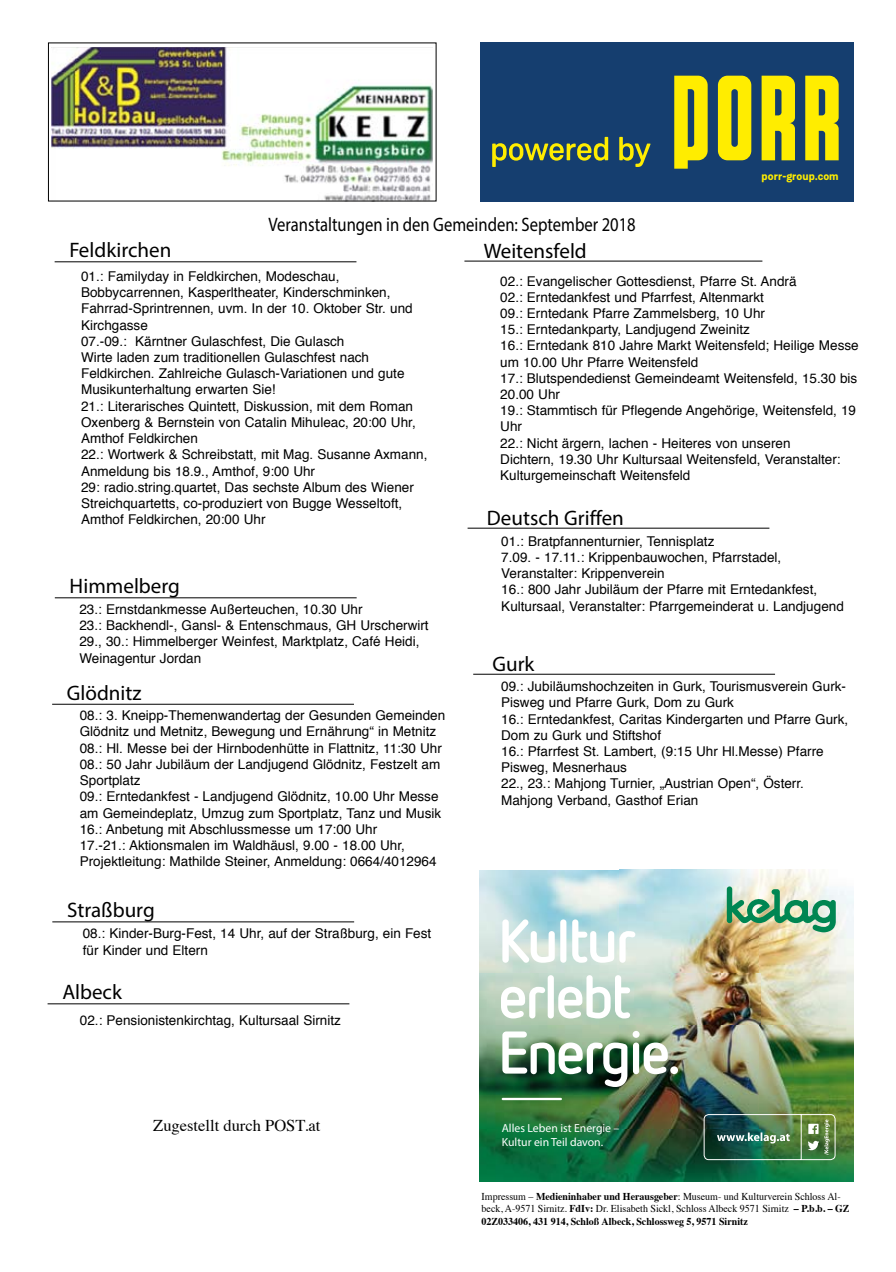
<style>
.page{position:relative;width:896px;height:1272px;background:#fff}
.page>*{position:absolute;margin:0;border:0;box-sizing:border-box;transform-origin:0 0}
.t1{font:700 60.15px/55.7px "Netto OT";letter-spacing:-.04em;color:#fff}
.t2{font:300 60.15px "Netto OT";color:#fff}
.t3{font:21px "Myriad Pro";color:#000}
.t4{font:19.5px "Myriad Pro";color:#000;scale:.85 1}
.t5{font:16.5px "Times";color:#000}
.t6{font:13.5px/16.2px "Helvetica";color:#000}
.t7{font:11.7px/14.1px "Myriad Pro";color:#fff}
.t8{font:700 11.25px "Weissenhof Grotesk";color:#ffed00}
.t9{font:10.5px/12.6px "Times";color:#000;scale:.95 1}
.s1{font-weight:700}
</style>
<div class="page">
<img style="left:51px;top:47px;width:381px;height:155px">
<div style="left:479px;top:43px;width:374px;height:159px;background:#153e6f"></div>
<svg style="left:674px;top:76px;width:164px;height:93px"></svg>
<svg style="left:492px;top:137px;width:116px;height:30px"></svg>
<svg style="left:619px;top:137px;width:31px;height:30px"></svg>
<hr style="left:464px;top:261px;width:298px;height:1px;background:#000">
<hr style="left:52px;top:921px;width:302px;height:1px;background:#000">
<hr style="left:52px;top:704px;width:302px;height:1px;background:#000">
<hr style="left:48px;top:1003px;width:301px;height:1px;background:#000">
<hr style="left:55px;top:261px;width:301px;height:1px;background:#000">
<hr style="left:55px;top:597px;width:301px;height:1px;background:#000">
<hr style="left:467px;top:528px;width:302px;height:1px;background:#000">
<hr style="left:473px;top:674px;width:301px;height:1px;background:#000">
<img style="left:479px;top:869px;width:374px;height:312px">
<svg style="left:726px;top:886px;width:109px;height:46px;background:#96c19d"></svg>
<img style="left:702px;top:1113px;width:133px;height:47px">
<h2 class="t3" style="left:69px;top:237px;width:103px">Feldkirchen</h2>
<h3 class="t4" style="left:268px;top:212px;width:433px">Veranstaltungen in den Gemeinden: September 2018</h3>
<h2 class="t3" style="left:483px;top:238px;width:105px">Weitensfeld</h2>
<p class="t8" style="left:761px;top:169px;width:78px">porr-group.com</p>
<p class="t6" style="left:81px;top:268px;width:348px">01.: Familyday in Feldkirchen, Modeschau, Bobbycarrennen, Kasperltheater, Kinderschminken, Fahrrad-Sprintrennen, uvm. In der 10. Oktober Str. und Kirchgasse<br>07.-09.: Kärntner Gulaschfest, Die Gulasch<br>Wirte laden zum traditionellen Gulaschfest nach Feldkirchen. Zahlreiche Gulasch-Variationen und gute Musikunterhaltung erwarten Sie!<br>21.: Literarisches Quintett, Diskussion, mit dem Roman Oxenberg &amp; Bernstein von Catalin Mihuleac, 20:00 Uhr, Amthof Feldkirchen<br>22.: Wortwerk &amp; Schreibstatt, mit Mag. Susanne Axmann, Anmeldung bis 18.9., Amthof, 9:00 Uhr<br>29: radio.string.quartet, Das sechste Album des Wiener Streichquartetts, co-produziert von Bugge Wesseltoft, Amthof Feldkirchen, 20:00 Uhr</p>
<h2 class="t3" style="left:70px;top:573px;width:112px">Himmelberg</h2>
<p class="t6" style="left:79px;top:601px;width:350px">23.: Ernstdankmesse Außerteuchen, 10.30 Uhr<br>23.: Backhendl-, Gansl- &amp; Entenschmaus, GH Urscherwirt 29., 30.: Himmelberger Weinfest, Marktplatz, Café Heidi, Weinagentur Jordan</p>
<h2 class="t3" style="left:67px;top:679px;width:76px">Glödnitz</h2>
<p class="t6" style="left:80px;top:707px;width:367px">08.: 3. Kneipp-Themenwandertag der Gesunden Gemeinden Glödnitz und Metnitz, Bewegung und Ernährung“ in Metnitz 08.: Hl. Messe bei der Hirnbodenhütte in Flattnitz, 11:30 Uhr 08.: 50 Jahr Jubiläum der Landjugend Glödnitz, Festzelt am Sportplatz<br>09.: Erntedankfest - Landjugend Glödnitz, 10.00 Uhr Messe am Gemeindeplatz, Umzug zum Sportplatz, Tanz und Musik 16.: Anbetung mit Abschlussmesse um 17:00 Uhr<br>17.-21.: Aktionsmalen im Waldhäusl, 9.00 - 18.00 Uhr, Projektleitung: Mathilde Steiner, Anmeldung: 0664/4012964</p>
<h2 class="t3" style="left:67px;top:896px;width:89px">Straßburg</h2>
<p class="t6" style="left:83px;top:925px;width:350px">08.: Kinder-Burg-Fest, 14 Uhr, auf der Straßburg, ein Fest für Kinder und Eltern</p>
<h2 class="t3" style="left:62px;top:979px;width:61px">Albeck</h2>
<p class="t6" style="left:80px;top:1012px;width:262px">02.: Pensionistenkirchtag, Kultursaal Sirnitz</p>
<p class="t5" style="left:153px;top:1110px;width:168px">Zugestellt durch POST.at</p>
<p class="t6" style="left:500px;top:273px;width:360px">02.: Evangelischer Gottesdienst, Pfarre St. Andrä<br>02.: Erntedankfest und Pfarrfest, Altenmarkt<br>09.: Erntedank Pfarre Zammelsberg, 10 Uhr<br>15.: Erntedankparty, Landjugend Zweinitz<br>16.: Erntedank 810 Jahre Markt Weitensfeld; Heilige Messe um 10.00 Uhr Pfarre Weitensfeld<br>17.: Blutspendedienst Gemeindeamt Weitensfeld, 15.30 bis 20.00 Uhr<br>19.: Stammtisch für Pflegende Angehörige, Weitensfeld, 19<br>Uhr<br>22.: Nicht ärgern, lachen - Heiteres von unseren<br>Dichtern, 19.30 Uhr Kultursaal Weitensfeld, Veranstalter:<br>Kulturgemeinschaft Weitensfeld</p>
<h2 class="t3" style="left:486px;top:505px;width:138px">Deutsch Griffen</h2>
<p class="t6" style="left:501px;top:533px;width:344px">01.: Bratpfannenturnier, Tennisplatz<br>7.09. - 17.11.: Krippenbauwochen, Pfarrstadel, Veranstalter: Krippenverein<br>16.: 800 Jahr Jubiläum der Pfarre mit Erntedankfest, Kultursaal, Veranstalter: Pfarrgemeinderat u. Landjugend</p>
<h2 class="t3" style="left:492px;top:651px;width:43px">Gurk</h2>
<p class="t6" style="left:501px;top:678px;width:348px">09.: Jubiläumshochzeiten in Gurk, Tourismusverein Gurk-Pisweg und Pfarre Gurk, Dom zu Gurk<br>16.: Erntedankfest, Caritas Kindergarten und Pfarre Gurk, Dom zu Gurk und Stiftshof<br>16.: Pfarrfest St. Lambert, (9:15 Uhr Hl.Messe) Pfarre Pisweg, Mesnerhaus<br>22., 23.: Mahjong Turnier, „Austrian Open“, Österr.<br>Mahjong Verband, Gasthof Erian</p>
<h1 class="t1" style="left:498px;top:911px;width:183px">Kultur erlebt<br>Energie.</h1>
<h1 class="t2" style="left:490px;top:1108px;width:20px;rotate:-90deg">|</h1>
<p class="t7" style="left:501px;top:1120px;width:119px">Alles Leben ist Energie –<br>Kultur ein Teil davon.</p>
<p class="t9" style="left:481px;top:1188px;width:388px">Impressum – <span class="s1">Medieninhaber und Herausgeber</span>: Museum- und Kulturverein Schloss Al&shy;beck, A-9571 Sirnitz. <span class="s1">FdIv:</span> Dr. Elisabeth Sickl, Schloss Albeck 9571 Sirnitz <span class="s1">– P.b.b. – GZ<br>02Z033406, 431 914, Schloß Albeck, Schlossweg 5, 9571 Sirnitz</span></p>
</div>
